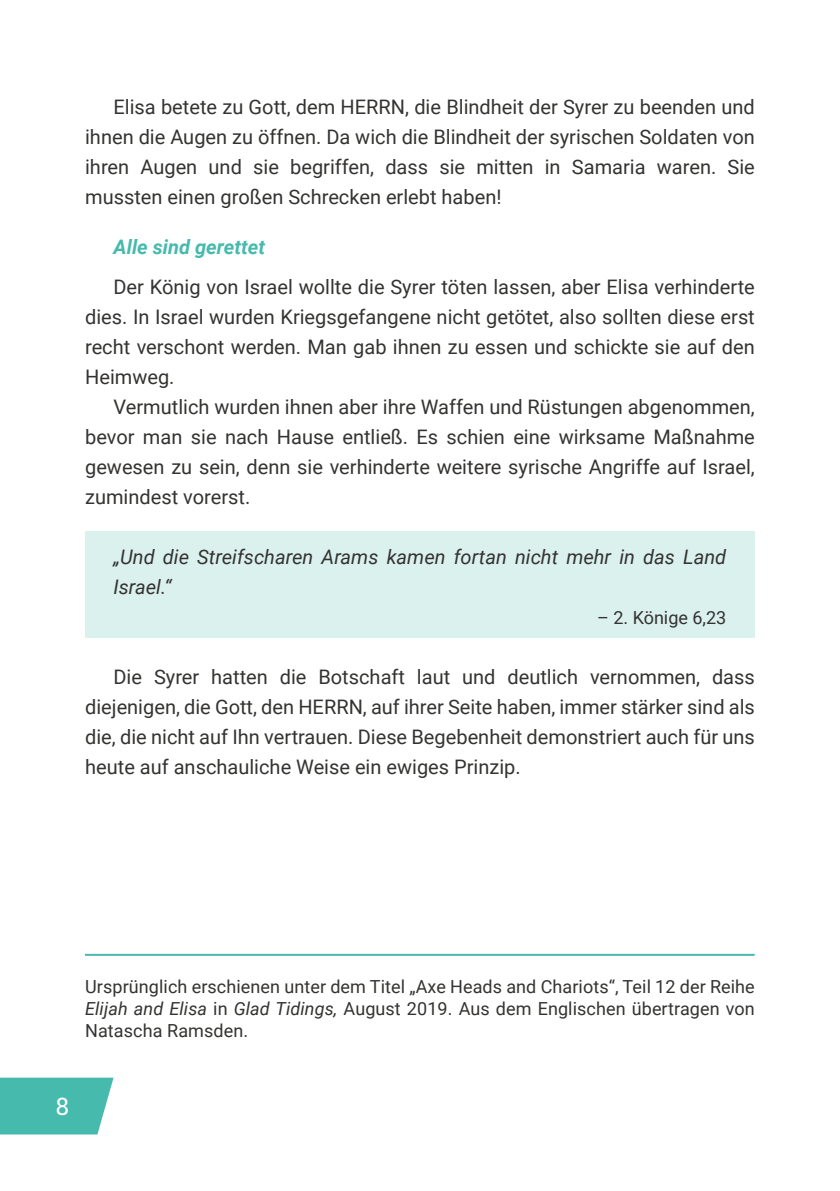
<style>
.page{position:relative;width:840px;height:1191px;background:#fff}
.page>*{position:absolute;margin:0;border:0;box-sizing:border-box;transform-origin:0 0}
.t1{font:24px "Roboto Slab";color:#fff}
.t2{font:20px/30px "Roboto";color:#343331;text-align:justify}
.t3{font:italic 20px/30px "Roboto";color:#343331}
.t4{font:italic 700 20px "Roboto";color:#46baad}
.t5{font:18px/22px "Roboto";letter-spacing:.005em;color:#343331;text-align:justify}
.s1{font-style:italic}
</style>
<div class="page">
<svg style="left:0;top:1077px;width:113px;height:57px;background:#54bfb3"></svg>
<hr style="left:85px;top:953px;width:669px;height:2px;background:#46baad">
<div style="left:85px;top:531px;width:669px;height:107px;background:#daf1ee"></div>
<p class="t2" style="left:85px;top:94px;width:670px;text-indent:28px">Elisa betete zu Gott, dem HERRN, die Blindheit der Syrer zu beenden und ihnen die Augen zu öffnen. Da wich die Blindheit der syrischen Soldaten von ihren Augen und sie begriffen, dass sie mitten in Samaria waren. Sie mussten einen großen Schrecken erlebt haben!</p>
<p class="t4" style="left:114px;top:239px;width:153px">Alle sind gerettet</p>
<p class="t2" style="left:85px;top:274px;width:670px;text-indent:28px">Der König von Israel wollte die Syrer töten lassen, aber Elisa verhinderte dies. In Israel wurden Kriegsgefangene nicht getötet, also sollten diese erst recht verschont werden. Man gab ihnen zu essen und schickte sie auf den Heimweg.</p>
<p class="t2" style="left:85px;top:394px;width:670px;text-indent:28px">Vermutlich wurden ihnen aber ihre Waffen und Rüstungen abgenommen, bevor man sie nach Hause entließ. Es schien eine wirksame Maßnahme gewesen zu sein, denn sie verhinderte weitere syrische Angriffe auf Israel, zumindest vorerst.</p>
<p class="t3" style="left:113px;top:544px;width:614px">„Und die Streifscharen Arams kamen fortan nicht mehr in das Land<br>Israel.“</p>
<p class="t5" style="left:596px;top:608px;width:131px">– 2. Könige 6,23</p>
<p class="t2" style="left:85px;top:664px;width:670px;text-indent:28px">Die Syrer hatten die Botschaft laut und deutlich vernommen, dass diejenigen, die Gott, den HERRN, auf ihrer Seite haben, immer stärker sind als die, die nicht auf Ihn vertrauen. Diese Begebenheit demonstriert auch für uns heute auf anschauliche Weise ein ewiges Prinzip.</p>
<p class="t5" style="left:85px;top:977px;width:670px">Ursprünglich erschienen unter dem Titel „Axe Heads and Chariots“, Teil 12 der Reihe <span class="s1">Elijah and Elisa</span> in <span class="s1">Glad Tidings,</span> August 2019. Aus dem Englischen übertragen von Natascha Ramsden.</p>
<p class="t1" style="left:56px;top:1089px;width:15px">8</p>
</div>
